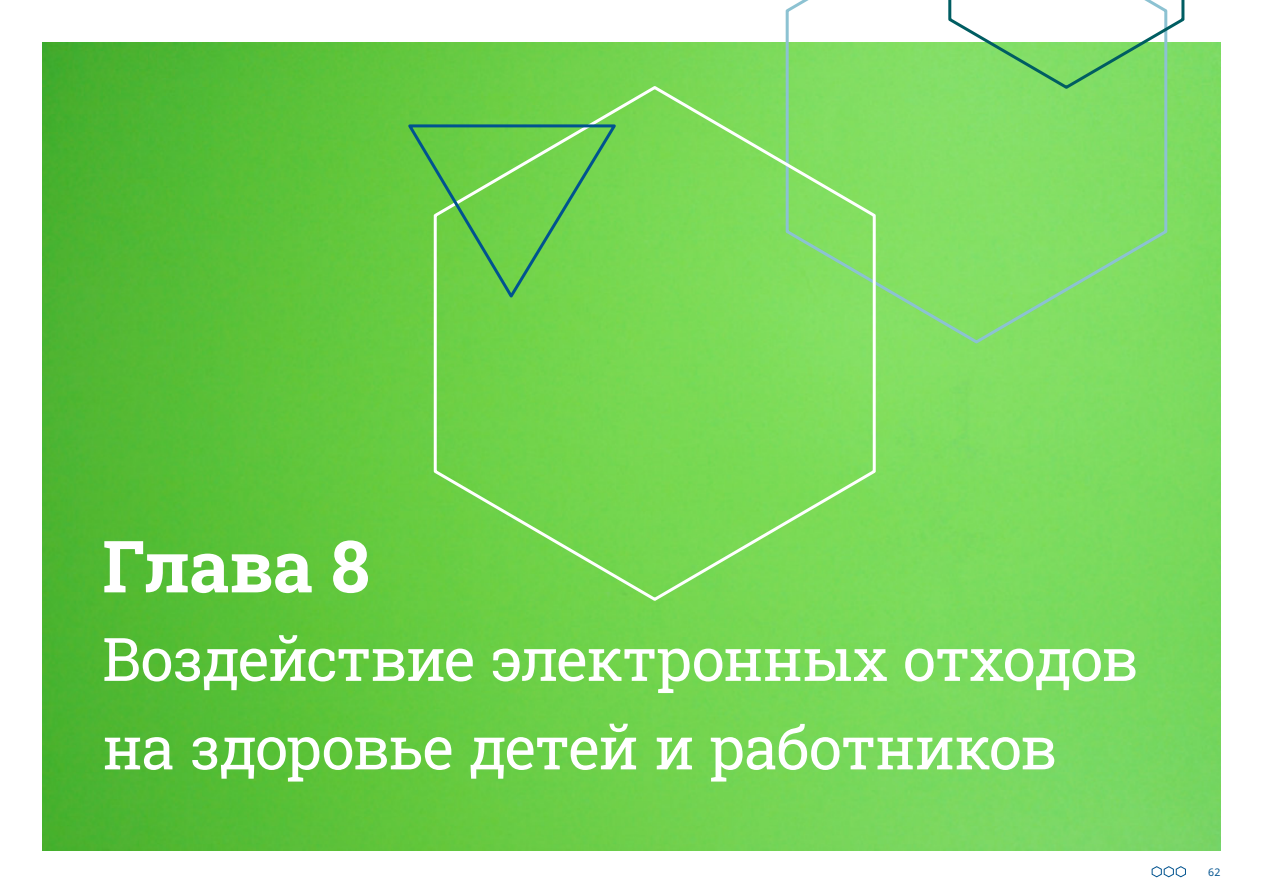
<style>
.page{position:relative;width:1263px;height:893px;background:#fff}
.page>*{position:absolute;margin:0;border:0;box-sizing:border-box;transform-origin:0 0}
.t1{font:700 72px "Roboto Slab";letter-spacing:-.015em;color:#fff}
.t2{font:60px/88.5px "Roboto Slab";letter-spacing:-.025em;color:#fff}
.t3{font:10.5px "Noto Sans";color:#00538f}
</style>
<div class="page">
<svg style="left:1151px;top:866px;width:35px;height:12px"></svg>
<img style="left:43px;top:43px;width:1177px;height:807px">
<svg style="left:784px;top:0;width:386px;height:345px;background:#8ce071"></svg>
<svg style="left:432px;top:84px;width:446px;height:519px;background:#7ad856"></svg>
<svg style="left:947px;top:0;width:240px;height:91px"></svg>
<svg style="left:406px;top:122px;width:214px;height:180px;background:#6ccc4f"></svg>
<p class="t1" style="left:102px;top:517px;width:269px">Глава 8</p>
<p class="t2" style="left:102px;top:613px;width:1038px">Воздействие электронных отходов на здоровье детей и работников</p>
<p class="t3" style="left:1208px;top:865px;width:14px">62</p>
</div>
